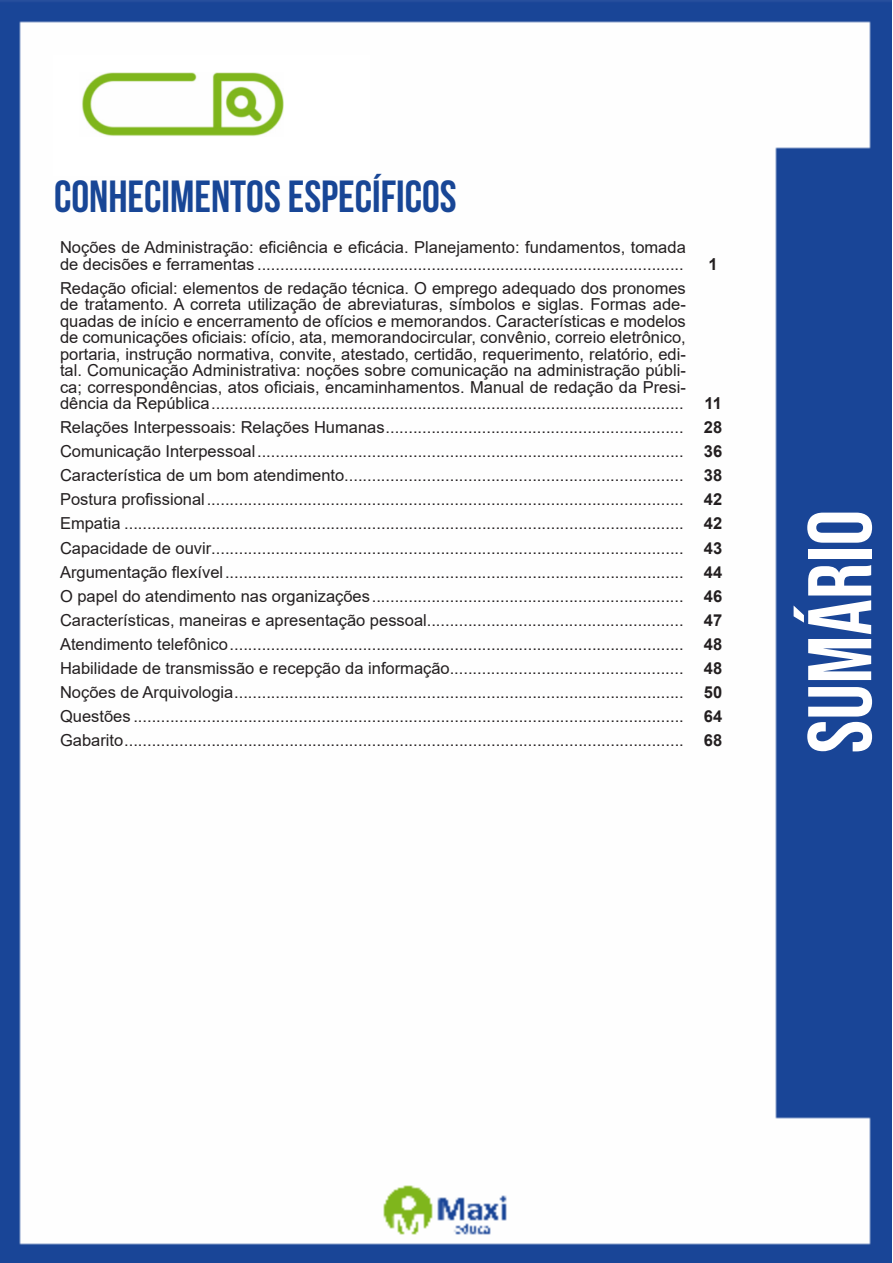
<style>
.page{position:relative;width:893px;height:1263px;background:#fff}
.page>*{position:absolute;margin:0;border:0;box-sizing:border-box;transform-origin:0 0}
.t1{font:90px "Bebas Neue";color:#fff}
.t2{font:700 45px "Bebas Neue";color:#184696}
.ALTERNATIVAS{font:16.5px/16.5px "Arial";color:#231f20}
.INDICE{font:700 16.5px "Arial";color:#231f20}
</style>
<div class="page">
<img style="left:0;top:0;width:892px;height:1263px">
<div style="left:53px;top:55px;width:317px;height:121px;background:#fff"></div>
<img style="left:82px;top:72px;width:201px;height:64px">
<p class="t2" style="left:54px;top:172px;width:404px">CONHECIMENTOS ESPECÍFICOS</p>
<p class="ALTERNATIVAS" style="left:60px;top:239px;width:627px">Noções de Administração: eficiência e eficácia. Planejamento: fundamentos, tomada de decisões e ferramentas .............................................................................................</p>
<p class="ALTERNATIVAS" style="left:60px;top:280px;width:627px;text-align:justify">Redação oficial: elementos de redação técnica. O emprego adequado dos pronomes de tratamento. A correta utilização de abreviaturas, símbolos e siglas. Formas ade&shy;quadas de início e encerramento de ofícios e memorandos. Características e modelos de comunicações oficiais: ofício, ata, memorandocircular, convênio, correio eletrônico, portaria, instrução normativa, convite, atestado, certidão, requerimento, relatório, edi&shy;tal. Comunicação Administrativa: noções sobre comunicação na administração públi&shy;ca; correspondências, atos oficiais, encaminhamentos. Manual de redação da Presi&shy;dência da República.......................................................................................................</p>
<p class="INDICE" style="left:708px;top:252px;width:11px">1</p>
<p class="INDICE" style="left:704px;top:392px;width:19px">11</p>
<p class="ALTERNATIVAS" style="left:60px;top:419px;width:625px">Relações Interpessoais: Relações Humanas.................................................................</p>
<p class="INDICE" style="left:704px;top:416px;width:20px">28</p>
<p class="ALTERNATIVAS" style="left:60px;top:443px;width:625px">Comunicação Interpessoal.............................................................................................</p>
<p class="INDICE" style="left:704px;top:440px;width:20px">36</p>
<p class="ALTERNATIVAS" style="left:60px;top:467px;width:625px">Característica de um bom atendimento..........................................................................</p>
<p class="INDICE" style="left:704px;top:464px;width:20px">38</p>
<p class="ALTERNATIVAS" style="left:60px;top:491px;width:625px">Postura profissional........................................................................................................</p>
<p class="INDICE" style="left:704px;top:488px;width:20px">42</p>
<p class="ALTERNATIVAS" style="left:60px;top:515px;width:625px">Empatia ..........................................................................................................................</p>
<p class="INDICE" style="left:704px;top:512px;width:20px">42</p>
<p class="ALTERNATIVAS" style="left:60px;top:539px;width:625px">Capacidade de ouvir.......................................................................................................</p>
<p class="INDICE" style="left:704px;top:536px;width:20px">43</p>
<p class="ALTERNATIVAS" style="left:60px;top:563px;width:625px">Argumentação flexível....................................................................................................</p>
<p class="INDICE" style="left:704px;top:560px;width:20px">44</p>
<p class="ALTERNATIVAS" style="left:60px;top:587px;width:625px">O papel do atendimento nas organizações....................................................................</p>
<p class="INDICE" style="left:704px;top:584px;width:20px">46</p>
<p class="ALTERNATIVAS" style="left:60px;top:611px;width:625px">Características, maneiras e apresentação pessoal........................................................</p>
<p class="INDICE" style="left:704px;top:608px;width:20px">47</p>
<p class="ALTERNATIVAS" style="left:60px;top:635px;width:625px">Atendimento telefônico...................................................................................................</p>
<p class="INDICE" style="left:704px;top:632px;width:20px">48</p>
<p class="ALTERNATIVAS" style="left:60px;top:659px;width:625px">Habilidade de transmissão e recepção da informação...................................................</p>
<p class="INDICE" style="left:704px;top:656px;width:20px">48</p>
<p class="ALTERNATIVAS" style="left:60px;top:683px;width:625px">Noções de Arquivologia..................................................................................................</p>
<p class="INDICE" style="left:704px;top:680px;width:20px">50</p>
<p class="ALTERNATIVAS" style="left:60px;top:707px;width:625px">Questões ........................................................................................................................</p>
<p class="INDICE" style="left:704px;top:704px;width:20px">64</p>
<p class="ALTERNATIVAS" style="left:60px;top:731px;width:625px">Gabarito..........................................................................................................................</p>
<p class="INDICE" style="left:704px;top:728px;width:20px">68</p>
<h1 class="t1" style="left:789px;top:753px;width:245px;rotate:-90deg">sumário</h1>
</div>
